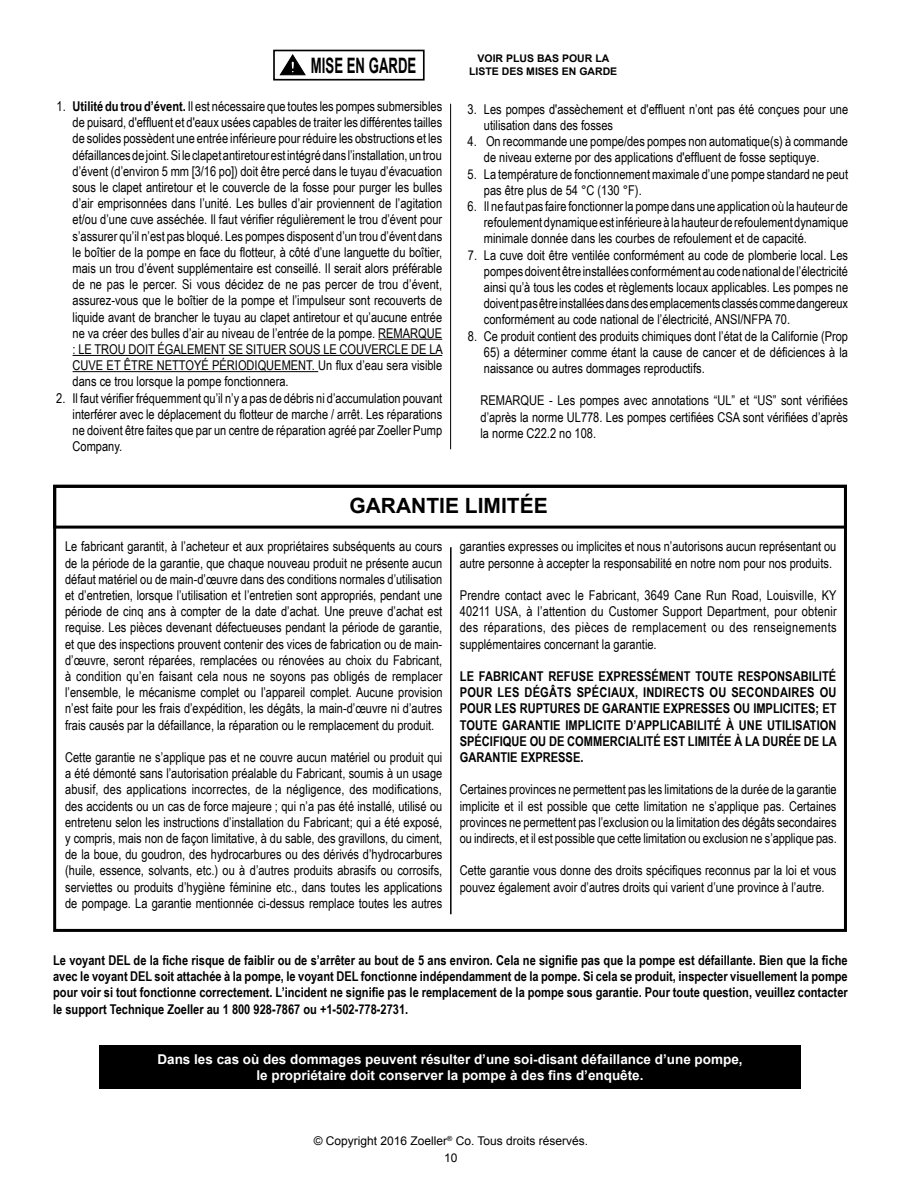
<style>
.page{position:relative;width:918px;height:1188px;background:#fff}
.page>*{position:absolute;margin:0;border:0;box-sizing:border-box;transform-origin:0 0}
.t1{font:700 21.3px "Arial";color:#000;scale:.62 1}
.t2{font:700 21px "Arial";color:#000}
.t3{font:13.5px/16.2px "Arial Narrow";color:#000;text-align:justify}
.t4{font:700 13.5px/16.2px "Arial Narrow";color:#000;text-align:justify}
.t5{font:700 13.5px/16.2px "Arial";color:#fff;text-align:center}
.t6{font:12px "Arial";color:#000}
.t7{font:700 10.5px "Arial";color:#000}
.s1{font-weight:700}
</style>
<div class="page">
<hr style="left:450px;top:547px;width:2px;height:367px;background:#000">
<div style="left:99px;top:1045px;width:702px;height:44px;background:#000"></div>
<div style="left:53px;top:485px;width:794px;height:44px;border:3px solid #000"></div>
<hr style="left:378px;top:339px;width:64px;height:1px;background:#000">
<hr style="left:73px;top:355px;width:369px;height:1px;background:#000">
<hr style="left:73px;top:371px;width:245px;height:1px;background:#000">
<hr style="left:450px;top:104px;width:1px;height:345px;background:#000">
<div style="left:273px;top:50px;width:152px;height:31px;border:2px solid #000"></div>
<svg style="left:279px;top:54px;width:27px;height:22px"></svg>
<div style="left:290px;top:60px;width:5px;height:10px;border:1px solid #000;border-radius:2px"></div>
<p class="t7" style="left:478px;top:51px;width:133px">VOIR PLUS BAS POUR LA</p>
<h1 class="t1" style="left:311px;top:51px;width:171px">MISE EN GARDE</h1>
<p class="t7" style="left:469px;top:65px;width:150px">LISTE DES MISES EN GARDE</p>
<p class="t3" style="left:73px;top:98px;width:372px;text-indent:-16px">1. <span class="s1">Utilité du trou d’évent.</span> Il est nécessaire que toutes les pompes submersibles de puisard, d'effluent et d'eaux usées capables de traiter les différentes tailles de solides possèdent une entrée inférieure pour réduire les obstructions et les défaillances de joint. Si le clapet antiretour est intégré dans l’installation, un trou d’évent (d’environ 5 mm [3/16 po]) doit être percé dans le tuyau d’évacuation sous le clapet antiretour et le couvercle de la fosse pour purger les bulles d’air emprisonnées dans l’unité. Les bulles d’air proviennent de l’agitation et/ou d’une cuve asséchée. Il faut vérifier régulièrement le trou d’évent pour s’assurer qu’il n’est pas bloqué. Les pompes disposent d’un trou d’évent dans le boîtier de la pompe en face du flotteur, à côté d’une languette du boîtier, mais un trou d’évent supplémentaire est conseillé. Il serait alors préférable de ne pas le percer. Si vous décidez de ne pas percer de trou d’évent, assurez-vous que le boîtier de la pompe et l’impulseur sont recouverts de liquide avant de brancher le tuyau au clapet antiretour et qu’aucune entrée ne va créer des bulles d’air au niveau de l’entrée de la pompe. REMARQUE : LE TROU DOIT ÉGALEMENT SE SITUER SOUS LE COUVERCLE DE LA CUVE ET ÊTRE NETTOYÉ PÉRIODIQUEMENT. Un flux d’eau sera visible dans ce trou lorsque la pompe fonctionnera.</p>
<p class="t3" style="left:73px;top:389px;width:371px;text-indent:-16px">2. Il faut vérifier fréquemment qu’il n’y a pas de débris ni d’accumulation pouvant interférer avec le déplacement du flotteur de marche / arrêt. Les réparations ne doivent être faites que par un centre de réparation agréé par Zoeller Pump Company.</p>
<p class="t3" style="left:484px;top:101px;width:366px;text-indent:-16px">3. Les pompes d'assèchement et d'effluent n’ont pas été conçues pour une utilisation dans des fosses</p>
<p class="t3" style="left:484px;top:133px;width:366px;text-indent:-16px">4. On recommande une pompe/des pompes non automatique(s) à commande de niveau externe por des applications d'effluent de fosse septiquye.</p>
<p class="t3" style="left:484px;top:165px;width:366px;text-indent:-16px">5. La température de fonctionnement maximale d’une pompe standard ne peut pas être plus de 54 °C (130 °F).</p>
<p class="t3" style="left:484px;top:198px;width:366px;text-indent:-16px">6. Il ne faut pas faire fonctionner la pompe dans une application où la hauteur de refoulement dynamique est inférieure à la hauteur de refoulement dynamique minimale donnée dans les courbes de refoulement et de capacité.</p>
<p class="t3" style="left:484px;top:246px;width:366px;text-indent:-16px">7. La cuve doit être ventilée conformément au code de plomberie local. Les pompes doivent être installées conformément au code national de l’électricité ainsi qu’à tous les codes et règlements locaux applicables. Les pompes ne doivent pas être installées dans des emplacements classés comme dangereux conformément au code national de l’électricité, ANSI/NFPA 70.</p>
<p class="t3" style="left:468px;top:327px;width:382px">8. Ce produit contient des produits chimiques dont l’état de la Californie (Prop</p>
<p class="t3" style="left:484px;top:344px;width:366px">65) a déterminer comme étant la cause de cancer et de déficiences à la naissance ou autres dommages reproductifs.</p>
<p class="t3" style="left:481px;top:392px;width:369px">REMARQUE - Les pompes avec annotations “UL” et “US” sont vérifiées d’après la norme UL778. Les pompes certifiées CSA sont vérifiées d’après la norme C22.2 no 108.</p>
<h2 class="t2" style="left:349px;top:491px;width:200px">GARANTIE LIMITÉE</h2>
<p class="t3" style="left:65px;top:538px;width:379px">Le fabricant garantit, à l’acheteur et aux propriétaires subséquents au cours de la période de la garantie, que chaque nouveau produit ne présente aucun défaut matériel ou de main-d’œuvre dans des conditions normales d’utilisation et d’entretien, lorsque l’utilisation et l’entretien sont appropriés, pendant une période de cinq ans à compter de la date d’achat. Une preuve d’achat est requise. Les pièces devenant défectueuses pendant la période de garantie, et que des inspections prouvent contenir des vices de fabrication ou de main&shy;d’œuvre, seront réparées, remplacées ou rénovées au choix du Fabricant, à condition qu’en faisant cela nous ne soyons pas obligés de remplacer l’ensemble, le mécanisme complet ou l’appareil complet. Aucune provision n’est faite pour les frais d’expédition, les dégâts, la main-d’œuvre ni d’autres frais causés par la défaillance, la réparation ou le remplacement du produit.</p>
<p class="t3" style="left:65px;top:749px;width:379px">Cette garantie ne s’applique pas et ne couvre aucun matériel ou produit qui a été démonté sans l’autorisation préalable du Fabricant, soumis à un usage abusif, des applications incorrectes, de la négligence, des modifications, des accidents ou un cas de force majeure ; qui n’a pas été installé, utilisé ou entretenu selon les instructions d’installation du Fabricant; qui a été exposé, y compris, mais non de façon limitative, à du sable, des gravillons, du ciment, de la boue, du goudron, des hydrocarbures ou des dérivés d’hydrocarbures (huile, essence, solvants, etc.) ou à d’autres produits abrasifs ou corrosifs, serviettes ou produits d’hygiène féminine etc., dans toutes les applications de pompage. La garantie mentionnée ci-dessus remplace toutes les autres</p>
<p class="t3" style="left:460px;top:538px;width:378px">garanties expresses ou implicites et nous n’autorisons aucun représentant ou autre personne à accepter la responsabilité en notre nom pour nos produits.</p>
<p class="t3" style="left:460px;top:587px;width:378px">Prendre contact avec le Fabricant, 3649 Cane Run Road, Louisville, KY 40211 USA, à l’attention du Customer Support Department, pour obtenir des réparations, des pièces de remplacement ou des renseignements supplémentaires concernant la garantie.</p>
<p class="t4" style="left:460px;top:668px;width:379px">LE FABRICANT REFUSE EXPRESSÉMENT TOUTE RESPONSABILITÉ POUR LES DÉGÂTS SPÉCIAUX, INDIRECTS OU SECONDAIRES OU POUR LES RUPTURES DE GARANTIE EXPRESSES OU IMPLICITES; ET TOUTE GARANTIE IMPLICITE D’APPLICABILITÉ À UNE UTILISATION SPÉCIFIQUE OU DE COMMERCIALITÉ EST LIMITÉE À LA DURÉE DE LA GARANTIE EXPRESSE.</p>
<p class="t3" style="left:460px;top:781px;width:379px">Certaines provinces ne permettent pas les limitations de la durée de la garantie implicite et il est possible que cette limitation ne s’applique pas. Certaines provinces ne permettent pas l’exclusion ou la limitation des dégâts secondaires ou indirects, et il est possible que cette limitation ou exclusion ne s’applique pas.</p>
<p class="t3" style="left:460px;top:862px;width:378px">Cette garantie vous donne des droits spécifiques reconnus par la loi et vous pouvez également avoir d’autres droits qui varient d’une province à l’autre.</p>
<p class="t4" style="left:53px;top:952px;width:796px">Le voyant DEL de la fiche risque de faiblir ou de s’arrêter au bout de 5 ans environ. Cela ne signifie pas que la pompe est défaillante. Bien que la fiche avec le voyant DEL soit attachée à la pompe, le voyant DEL fonctionne indépendamment de la pompe. Si cela se produit, inspecter visuellement la pompe pour voir si tout fonctionne correctement. L’incident ne signifie pas le remplacement de la pompe sous garantie. Pour toute question, veuillez contacter le support Technique Zoeller au 1 800 928-7867 ou +1-502-778-2731.</p>
<p class="t5" style="left:157px;top:1051px;width:587px">Dans les cas où des dommages peuvent résulter d’une soi-disant défaillance d’une pompe, le propriétaire doit conserver la pompe à des fins d’enquête.</p>
<p class="t6" style="left:314px;top:1133px;width:276px">© Copyright 2016 Zoeller<sup>®</sup> Co. Tous droits réservés.</p>
<p class="t6" style="left:444px;top:1150px;width:15px">10</p>
</div>
